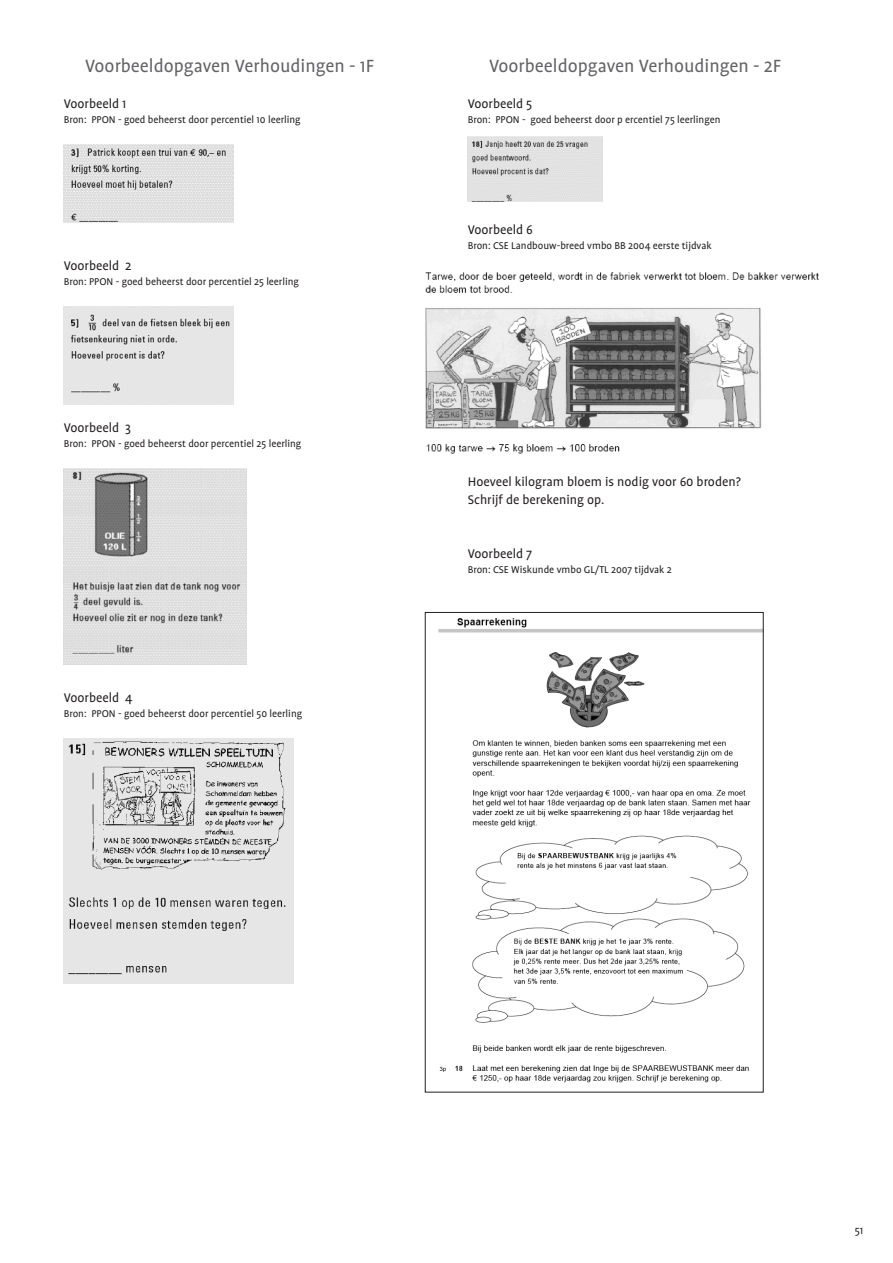
<style>
.page{position:relative;width:893px;height:1263px;background:#fff}
.page>*{position:absolute;margin:0;border:0;box-sizing:border-box;transform-origin:0 0}
.Subkop_groot{font:20.25px "Profile";color:#636366}
.Plat{font:14.25px/18px "Profile";color:#231f20}
.t1{font:12px "Profile";color:#231f20}
.Tabeltekst{font:11.25px "Profile";color:#231f20}
</style>
<div class="page">
<img style="left:64px;top:145px;width:170px;height:78px">
<img style="left:64px;top:306px;width:170px;height:98px">
<img style="left:64px;top:468px;width:182px;height:197px">
<img style="left:64px;top:738px;width:229px;height:246px">
<img style="left:468px;top:136px;width:135px;height:65px">
<img style="left:425px;top:272px;width:394px;height:182px">
<img style="left:438px;top:618px;width:324px;height:465px">
<div style="left:425px;top:612px;width:339px;height:480px;border:1px solid #231f20"></div>
<p class="Subkop_groot" style="left:85px;top:55px;width:290px">Voorbeeldopgaven Verhoudingen - 1F</p>
<p class="Plat" style="left:64px;top:95px;width:64px">Voorbeeld 1</p>
<p class="Tabeltekst" style="left:64px;top:114px;width:238px">Bron: PPON - goed beheerst door percentiel 10 leerling</p>
<p class="Plat" style="left:64px;top:257px;width:69px">Voorbeeld 2</p>
<p class="Tabeltekst" style="left:64px;top:276px;width:237px">Bron: PPON - goed beheerst door percentiel 25 leerling</p>
<p class="Plat" style="left:64px;top:419px;width:69px">Voorbeeld 3</p>
<p class="Tabeltekst" style="left:64px;top:438px;width:239px">Bron: PPON - goed beheerst door percentiel 25 leerling</p>
<p class="Plat" style="left:64px;top:689px;width:70px">Voorbeeld 4</p>
<p class="Tabeltekst" style="left:64px;top:708px;width:240px">Bron: PPON - goed beheerst door percentiel 50 leerling</p>
<p class="Subkop_groot" style="left:489px;top:55px;width:293px">Voorbeeldopgaven Verhoudingen - 2F</p>
<p class="Plat" style="left:468px;top:95px;width:66px">Voorbeeld 5</p>
<p class="Tabeltekst" style="left:468px;top:114px;width:254px">Bron: PPON - goed beheerst door p ercentiel 75 leerlingen</p>
<p class="Plat" style="left:468px;top:221px;width:67px">Voorbeeld 6</p>
<p class="Tabeltekst" style="left:468px;top:240px;width:245px">Bron: CSE Landbouw-breed vmbo BB 2004 eerste tijdvak</p>
<p class="Plat" style="left:468px;top:473px;width:275px">Hoeveel kilogram bloem is nodig voor 60 broden?<br>Schrijf de berekening op.</p>
<p class="Plat" style="left:468px;top:545px;width:66px">Voorbeeld 7</p>
<p class="Tabeltekst" style="left:468px;top:564px;width:206px">Bron: CSE Wiskunde vmbo GL/TL 2007 tijdvak 2</p>
<p class="t1" style="left:855px;top:1224px;width:10px">51</p>
</div>
